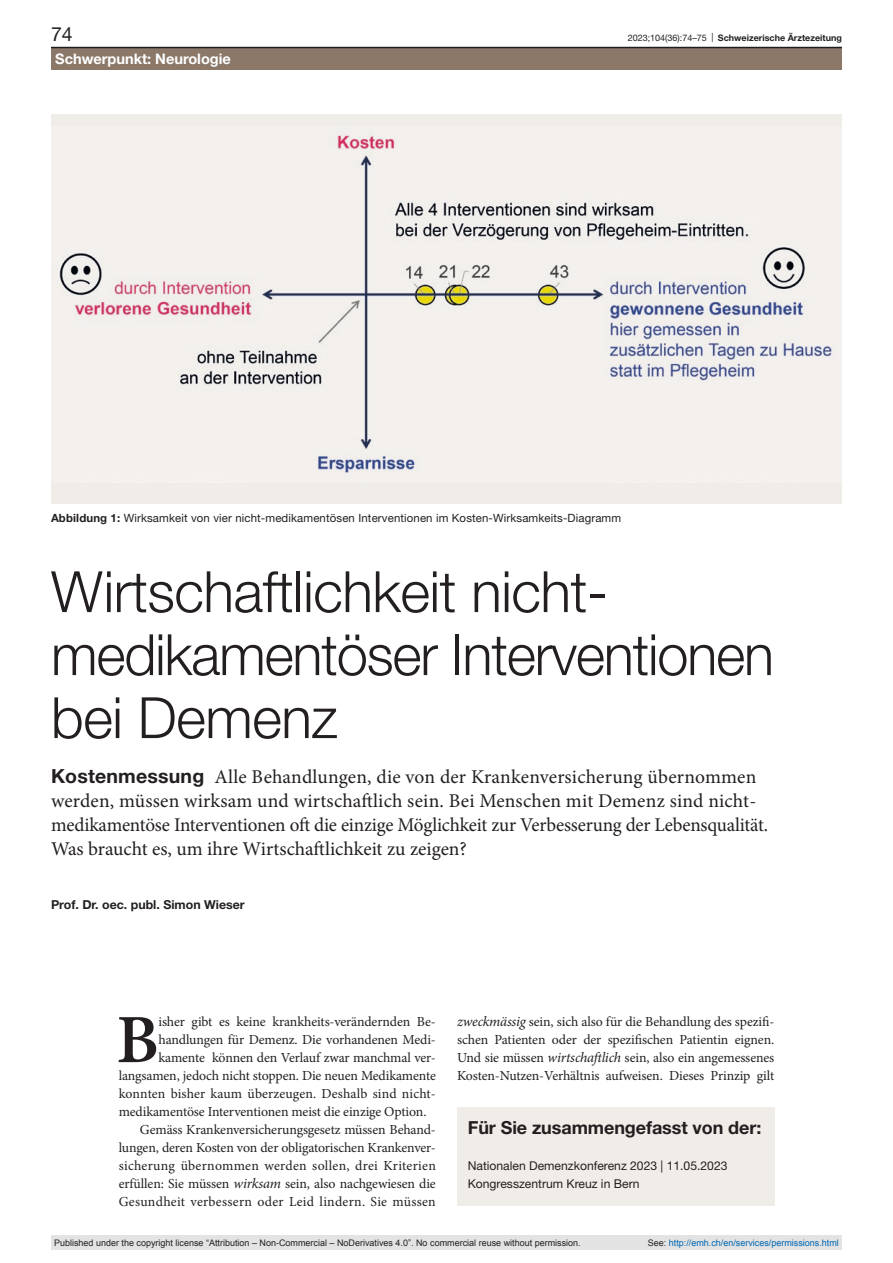
<style>
.page{position:relative;width:893px;height:1263px;background:#fff}
.page>*{position:absolute;margin:0;border:0;box-sizing:border-box;transform-origin:0 0}
.paragraph-initial{font:600 69.15px "Minion Pro";color:#231f20}
.article-title-L38{font:300 57px/63px "Helvetica Neue LT Pro";letter-spacing:-.01em;color:#231f20}
.lead{font:19.5px/24px "Minion Pro";color:#231f20}
.t1{font:19.5px "Helvetica Neue LT Pro";color:#231f20}
.box-head1{font:700 18px "Helvetica Neue LT Pro";letter-spacing:-.005em;color:#231f20}
.t2{font:700 14.55px "Helvetica Neue LT Pro";color:#fff}
.paragraph-indent{font:13.8px/18px "Minion Pro";color:#231f20;text-align:justify}
.paragraph-initial-2{font:13.8px "Minion Pro";letter-spacing:-.01em;color:#231f20}
.paragraph-initial-3{font:13.8px "Minion Pro";letter-spacing:.01em;color:#231f20}
.authors{font:700 12.3px "Helvetica Neue LT Pro";color:#231f20}
.box-paragraph{font:12.15px "Helvetica Neue LT Pro";color:#231f20}
.figure-caption{font:11.4px "Helvetica Neue LT Pro";letter-spacing:.01em;color:#231f20}
.t3{font:9px "Arial";color:#231f20}
.t4{font:9px "Arial";color:#0066b3}
.t5{font:700 9px "Helvetica Neue LT Pro";color:#231f20}
.s1{font-weight:400}
.s2{font-weight:700}
.s3{font-family:"Helvetica Neue LT Pro";font-weight:700}
.s4{font-style:italic;font-size:14.25px}
.s5{color:#1d1e1f}
</style>
<div class="page">
<div style="left:51px;top:115px;width:791px;height:389px;background:#f0ece7"></div>
<img style="left:58px;top:135px;width:774px;height:338px">
<div style="left:457px;top:1108px;width:317px;height:98px;background:#f0ece7"></div>
<div style="left:51px;top:48px;width:791px;height:22px;background:#8b7869"></div>
<hr style="left:51px;top:47px;width:791px;height:1px;background:#1d1e1f">
<div style="left:51px;top:1235px;width:791px;height:15px;background:#e3e3e3"></div>
<h3 class="t1" style="left:51px;top:22px;width:23px">74</h3>
<p class="t5" style="left:628px;top:32px;width:216px"><span class="s1">2023;104(36):74–75 |</span> Schweizerische Ärztezeitung</p>
<p class="t2" style="left:55px;top:49px;width:177px">Schwerpunkt: Neurologie</p>
<p class="figure-caption" style="left:51px;top:511px;width:572px"><span class="s2">Abbildung 1:</span> Wirksamkeit von vier nicht-medikamentösen Interventionen im Kosten-Wirksamkeits-Diagramm</p>
<p class="article-title-L38" style="left:51px;top:559px;width:724px">Wirtschaftlichkeit nicht&shy;medikamentöser Interventionen bei Demenz</p>
<p class="lead" style="left:51px;top:764px;width:718px"><span class="s3">Kostenmessung</span> Alle Behandlungen, die von der Krankenversicherung übernommen werden, müssen wirksam und wirtschaftlich sein. Bei Menschen mit Demenz sind nicht&shy;medikamentöse Interventionen oft die einzige Möglichkeit zur Verbesserung der Lebensqualität.<br>Was braucht es, um ihre Wirtschaftlichkeit zu zeigen?</p>
<p class="authors" style="left:51px;top:897px;width:195px">Prof. Dr. oec. publ. Simon Wieser</p>
<p class="paragraph-initial" style="left:116px;top:992px;width:44px">B</p>
<p class="paragraph-initial-2" style="left:158px;top:1012px;width:279px">isher gibt es keine krankheits-verändernden Be-</p>
<p class="paragraph-initial-2" style="left:158px;top:1030px;width:279px">handlungen für Demenz. Die vorhandenen Medi-</p>
<p class="paragraph-initial-2" style="left:158px;top:1048px;width:279px">kamente können den Verlauf zwar manchmal ver-</p>
<p class="paragraph-initial-2" style="left:119px;top:1066px;width:319px">langsamen, jedoch nicht stoppen. Die neuen Medikamente</p>
<p class="paragraph-initial-3" style="left:119px;top:1084px;width:319px">konnten bisher kaum überzeugen. Deshalb sind nicht-</p>
<p class="paragraph-initial-2" style="left:119px;top:1102px;width:309px">medikamentöse Interventionen meist die einzige Option.</p>
<p class="paragraph-indent" style="left:119px;top:1121px;width:319px;text-indent:21px">Gemäss Krankenversicherungsgesetz müssen Behand&shy;lungen, deren Kosten von der obligatorischen Krankenver&shy;sicherung übernommen werden sollen, drei Kriterien erfüllen: Sie müssen <span class="s4">wirksam</span> sein, also nachgewiesen die Gesundheit verbessern oder Leid lindern. Sie müssen</p>
<p class="paragraph-indent" style="left:457px;top:1013px;width:319px"><span class="s4">zweckmässig</span> sein, sich also für die Behandlung des spezifi&shy;schen Patienten oder der spezifischen Patientin eignen.<br>Und sie müssen <span class="s4">wirtschaftlich</span> sein, also ein angemessenes Kosten-Nutzen-Verhältnis aufweisen. Dieses Prinzip gilt</p>
<p class="box-head1" style="left:468px;top:1116px;width:295px">Für Sie zusammengefasst von der:</p>
<p class="box-paragraph" style="left:468px;top:1158px;width:261px">Nationalen Demenzkonferenz 2023 | 11.05.2023</p>
<p class="box-paragraph" style="left:468px;top:1176px;width:173px">Kongresszentrum Kreuz in Bern</p>
<p class="t3" style="left:54px;top:1237px;width:528px">Published under the copyright license “Attribution – Non-Commercial – NoDerivatives 4.0”. No commercial reuse without permission.</p>
<p class="t4" style="left:648px;top:1237px;width:193px"><span class="s5">See:</span> http://emh.ch/en/services/permissions.html</p>
</div>
